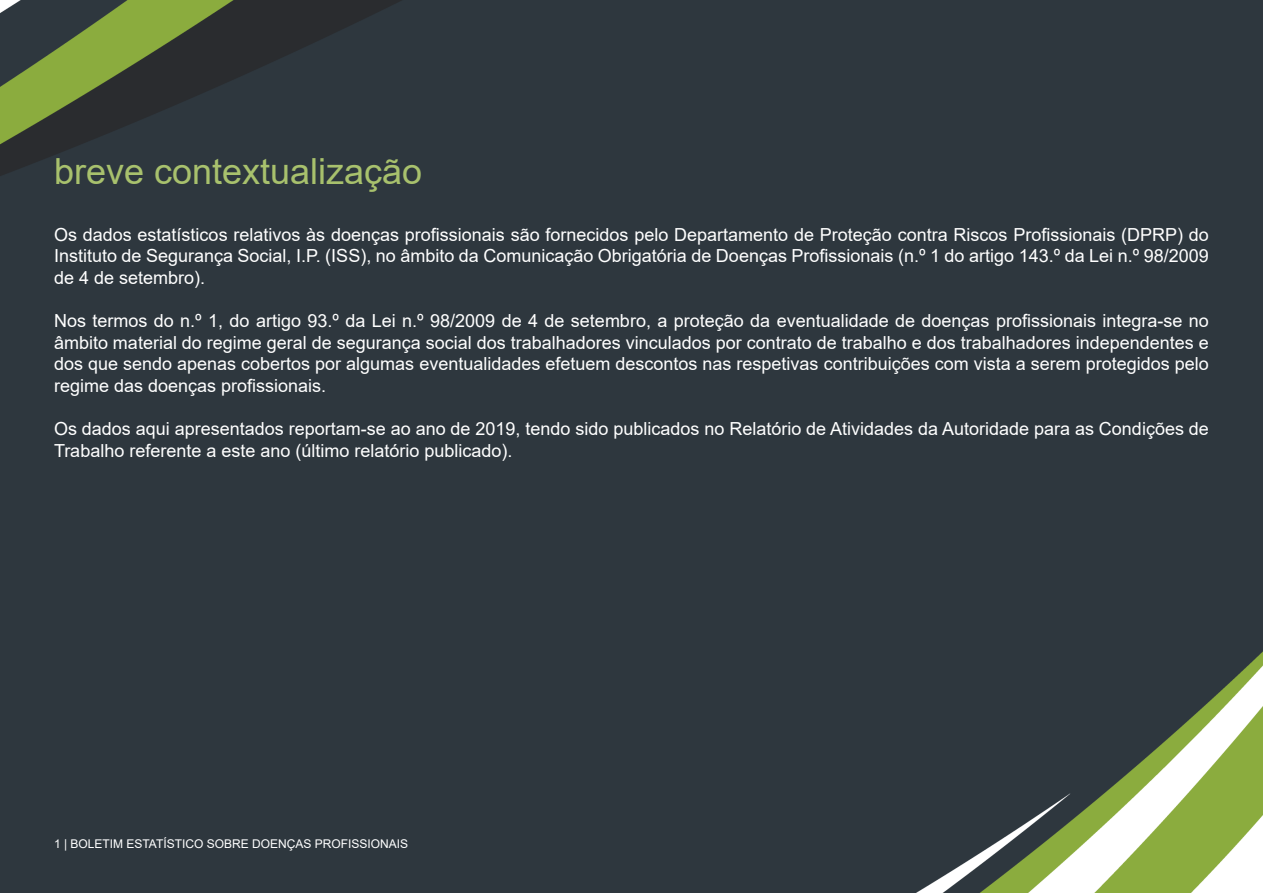
<style>
.page{position:relative;width:1263px;height:893px;background:#2e373e}
.page>*{position:absolute;margin:0;border:0;box-sizing:border-box;transform-origin:0 0}
.t1{font:36px "Arial";color:#a8c16d}
.t2{font:18px/21.6px "Arial";color:#fff;text-align:justify}
.t3{font:12px "Arial";color:#fff}
</style>
<div class="page">
<p class="t1" style="left:54px;top:146px;width:370px">breve contextualização</p>
<p class="t2" style="left:54px;top:224px;width:1156px">Os dados estatísticos relativos às doenças profissionais são fornecidos pelo Departamento de Proteção contra Riscos Profissionais (DPRP) do Instituto de Segurança Social, I.P. (ISS), no âmbito da Comunicação Obrigatória de Doenças Profissionais (n.º 1 do artigo 143.º da Lei n.º 98/2009 de 4 de setembro).</p>
<p class="t2" style="left:54px;top:310px;width:1156px">Nos termos do n.º 1, do artigo 93.º da Lei n.º 98/2009 de 4 de setembro, a proteção da eventualidade de doenças profissionais integra-se no âmbito material do regime geral de segurança social dos trabalhadores vinculados por contrato de trabalho e dos trabalhadores independentes e dos que sendo apenas cobertos por algumas eventualidades efetuem descontos nas respetivas contribuições com vista a serem protegidos pelo regime das doenças profissionais.</p>
<p class="t2" style="left:54px;top:418px;width:1156px">Os dados aqui apresentados reportam-se ao ano de 2019, tendo sido publicados no Relatório de Atividades da Autoridade para as Condições de<br>Trabalho referente a este ano (último relatório publicado).</p>
<p class="t3" style="left:54px;top:836px;width:356px">1 | BOLETIM ESTATÍSTICO SOBRE DOENÇAS PROFISSIONAIS</p>
</div>
